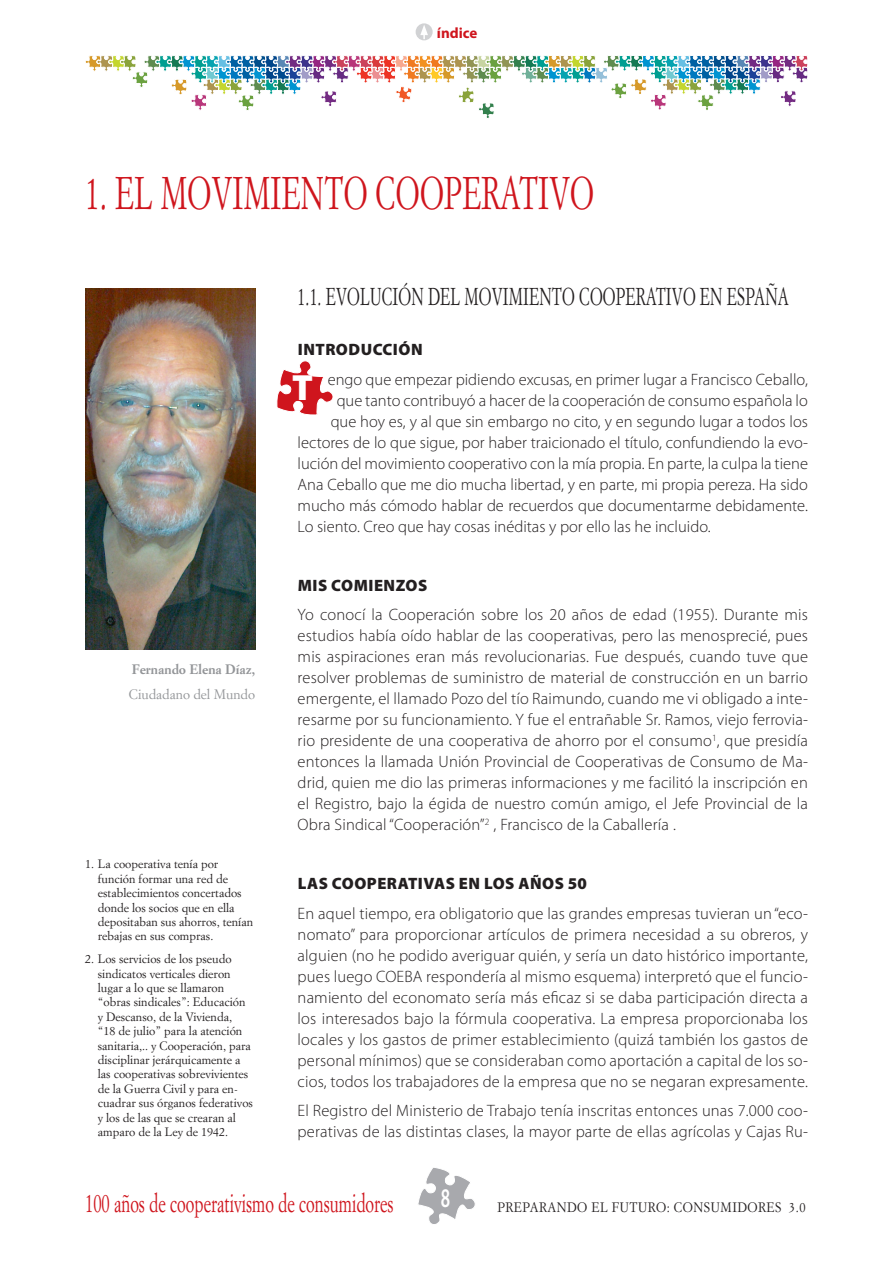
<style>
.page{position:relative;width:893px;height:1263px;background:#fff}
.page>*{position:absolute;margin:0;border:0;box-sizing:border-box;transform-origin:0 0}
.titulo_1{font:45px "Simoncini Garamond";letter-spacing:.01em;color:#cf151d;scale:.65 1}
.t1{font:900 36.6px "Myriad Pro";color:#fff}
.t2{font:600 27px "Myriad Pro";color:#fff;scale:.65 1}
.t3{font:25.5px "Simoncini Garamond";color:#cf151d;scale:.65 1}
.titulo_2{font:24px "Simoncini Garamond";letter-spacing:.01em;color:#231f20;scale:.65 1}
.texto{font:300 16.5px/21px "Myriad Pro";color:#231f20;text-align:justify}
.titulo_3{font:900 16.5px "Myriad Pro";letter-spacing:.03em;color:#231f20}
.t4{font:700 15px "Myriad Pro";color:#cf151d}
.t5{font:13.5px "Simoncini Garamond";letter-spacing:.04em;color:#231f20;scale:.92 1}
.t6{font:700 13.5px "Simoncini Garamond";color:#939598}
.t7{font:13.5px "Simoncini Garamond";color:#939598}
.t8{font:12px/14.4px "Simoncini Garamond";color:#231f20}
</style>
<div class="page">
<svg style="left:418px;top:1168px;width:57px;height:56px"></svg>
<svg style="left:85px;top:55px;width:723px;height:63px"></svg>
<div style="left:416px;top:23px;width:17px;height:17px;background:#d1d2d4;border-radius:50%"></div>
<svg style="left:420px;top:25px;width:8px;height:14px"></svg>
<img style="left:85px;top:288px;width:170px;height:362px">
<svg style="left:277px;top:360px;width:56px;height:55px"></svg>
<p class="t4" style="left:437px;top:23px;width:42px">índice</p>
<p class="titulo_1" style="left:85px;top:166px;width:785px">1. EL MOVIMIENTO COOPERATIVO</p>
<p class="t6" style="left:132px;top:661px;width:125px">Fernando Elena Díaz,</p>
<p class="t7" style="left:129px;top:685px;width:128px">Ciudadano del Mundo</p>
<p class="t8" style="left:98px;top:857px;width:157px;text-indent:-13px">1. La cooperativa tenía por función formar una red de establecimientos concertados donde los socios que en ella depositaban sus ahorros, tenían rebajas en sus compras.</p>
<p class="t8" style="left:98px;top:951px;width:157px;text-indent:-13px">2. Los servicios de los pseudo sindicatos verticales dieron lugar a lo que se llamaron “obras sindicales”: Educación y Descanso, de la Vivienda,<br>“18 de julio” para la atención sanitaria,.. y Cooperación, para disciplinar jerárquicamente a las cooperativas sobrevivientes de la Guerra Civil y para en&shy;cuadrar sus órganos federativos y los de las que se crearan al amparo de la Ley de 1942.</p>
<p class="titulo_2" style="left:298px;top:282px;width:757px">1.1. EVOLUCIÓN DEL MOVIMIENTO COOPERATIVO EN ESPAÑA</p>
<p class="titulo_3" style="left:298px;top:339px;width:126px">INTRODUCCIÓN</p>
<p class="texto" style="left:328px;top:369px;width:482px">engo que empezar pidiendo excusas, en primer lugar a Francisco Ceballo,</p>
<p class="texto" style="left:337px;top:390px;width:473px">que tanto contribuyó a hacer de la cooperación de consumo española lo</p>
<p class="texto" style="left:331px;top:411px;width:479px">que hoy es, y al que sin embargo no cito, y en segundo lugar a todos los</p>
<p class="texto" style="left:298px;top:432px;width:512px">lectores de lo que sigue, por haber traicionado el título, confundiendo la evo-</p>
<p class="texto" style="left:298px;top:453px;width:512px">lución del movimiento cooperativo con la mía propia. En parte, la culpa la tiene</p>
<p class="texto" style="left:298px;top:474px;width:512px">Ana Ceballo que me dio mucha libertad, y en parte, mi propia pereza. Ha sido</p>
<p class="texto" style="left:298px;top:495px;width:512px">mucho más cómodo hablar de recuerdos que documentarme debidamente.</p>
<p class="texto" style="left:298px;top:516px;width:414px">Lo siento. Creo que hay cosas inéditas y por ello las he incluido.</p>
<p class="t1" style="left:292px;top:363px;width:22px">T</p>
<p class="titulo_3" style="left:298px;top:574px;width:131px">MIS COMIENZOS</p>
<p class="texto" style="left:298px;top:604px;width:512px">Yo conocí la Cooperación sobre los 20 años de edad (1955). Durante mis estudios había oído hablar de las cooperativas, pero las menosprecié, pues mis aspiraciones eran más revolucionarias. Fue después, cuando tuve que resolver problemas de suministro de material de construcción en un barrio emergente, el llamado Pozo del tío Raimundo, cuando me vi obligado a inte&shy;resarme por su funcionamiento. Y fue el entrañable Sr. Ramos, viejo ferrovia&shy;rio presidente de una cooperativa de ahorro por el consumo<sup>1</sup>, que presidía entonces la llamada Unión Provincial de Cooperativas de Consumo de Ma&shy;drid, quien me dio las primeras informaciones y me facilitó la inscripción en el Registro, bajo la égida de nuestro común amigo, el Jefe Provincial de la Obra Sindical “Cooperación”<sup>2</sup> , Francisco de la Caballería .</p>
<p class="titulo_3" style="left:298px;top:873px;width:290px">LAS COOPERATIVAS EN LOS AÑOS 50</p>
<p class="texto" style="left:298px;top:903px;width:512px">En aquel tiempo, era obligatorio que las grandes empresas tuvieran un “eco&shy;nomato” para proporcionar artículos de primera necesidad a su obreros, y alguien (no he podido averiguar quién, y sería un dato histórico importante, pues luego COEBA respondería al mismo esquema) interpretó que el funcio&shy;namiento del economato sería más eficaz si se daba participación directa a los interesados bajo la fórmula cooperativa. La empresa proporcionaba los locales y los gastos de primer establecimiento (quizá también los gastos de personal mínimos) que se consideraban como aportación a capital de los so&shy;cios, todos los trabajadores de la empresa que no se negaran expresamente.</p>
<p class="texto" style="left:298px;top:1100px;width:512px">El Registro del Ministerio de Trabajo tenía inscritas entonces unas 7.000 coo&shy;perativas de las distintas clases, la mayor parte de ellas agrícolas y Cajas Ru-</p>
<h3 class="t3" style="left:85px;top:1187px;width:476px">100 años de cooperativismo de consumidores</h3>
<h3 class="t2" style="left:441px;top:1180px;width:16px">8</h3>
<p class="t5" style="left:497px;top:1198px;width:337px">PREPARANDO EL FUTURO: CONSUMIDORES 3.0</p>
</div>
